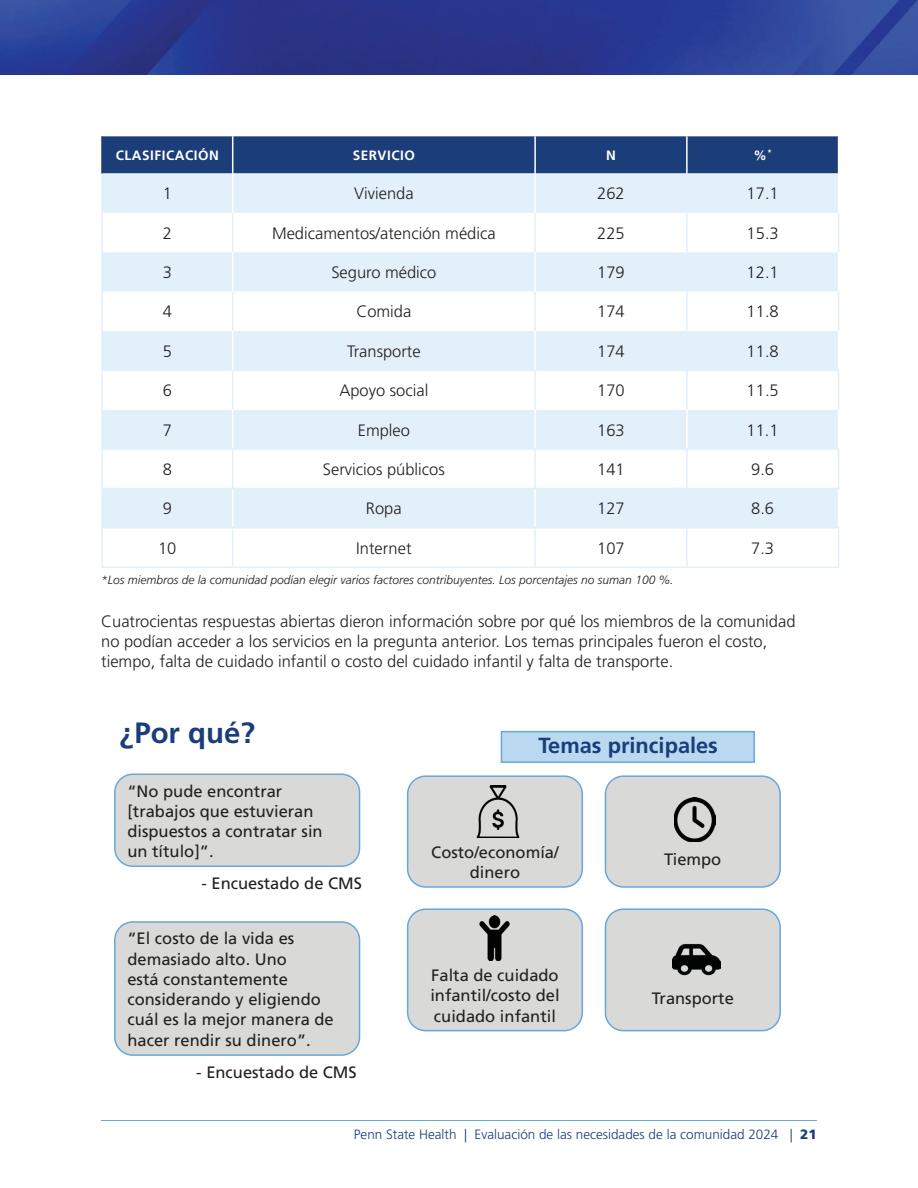
<style>
.page{position:relative;width:918px;height:1188px;background:#fff}
.page>*{position:absolute;margin:0;border:0;box-sizing:border-box;transform-origin:0 0}
.t1{font:700 29.4px "Frutiger LT Std";color:#1b3d7a}
.t2{font:700 21.75px "Frutiger LT Std";color:#1b3d7a}
.t3{font:300 16.5px/20.2px "Frutiger LT Std";color:#231f20}
.t4{font:16.5px/20.2px "Frutiger LT Std";color:#231f20}
.t5{font:300 13.5px "Frutiger LT Std";color:#1b3d7a}
.t6{font:700 13.5px "Frutiger LT Std";letter-spacing:.04em;color:#fff}
.t7{font:italic 300 12px "Frutiger LT Std";color:#231f20}
.s1{font-weight:900}
</style>
<div class="page">
<hr style="left:101px;top:1120px;width:716px;height:1px;background:#67a8db">
<img style="left:14px;top:0;width:904px;height:74px">
<img style="left:0;top:0;width:14px;height:74px">
<div style="left:103px;top:136px;width:735px;height:37px;background:#1b3d7a"></div>
<div style="left:103px;top:173px;width:735px;height:40px;background:#e2f0fa"></div>
<svg style="left:103px;top:213px;width:735px;height:353px"></svg>
<hr style="left:232px;top:136px;width:1px;height:37px;background:#fff">
<hr style="left:232px;top:213px;width:1px;height:39px;background:#e2f0fa">
<hr style="left:232px;top:292px;width:1px;height:39px;background:#e2f0fa">
<hr style="left:101px;top:173px;width:2px;height:40px;background:#e2f0fa">
<hr style="left:686px;top:173px;width:2px;height:40px;background:#e2f0fa">
<hr style="left:101px;top:213px;width:2px;height:39px;background:#e2f0fa">
<hr style="left:534px;top:213px;width:2px;height:39px;background:#e2f0fa">
<hr style="left:686px;top:213px;width:2px;height:39px;background:#e2f0fa">
<hr style="left:838px;top:213px;width:1px;height:39px;background:#e2f0fa">
<hr style="left:101px;top:252px;width:2px;height:40px;background:#e2f0fa">
<hr style="left:686px;top:252px;width:2px;height:40px;background:#e2f0fa">
<hr style="left:101px;top:292px;width:2px;height:39px;background:#e2f0fa">
<hr style="left:534px;top:292px;width:2px;height:39px;background:#e2f0fa">
<hr style="left:686px;top:292px;width:2px;height:39px;background:#e2f0fa">
<hr style="left:838px;top:292px;width:1px;height:39px;background:#e2f0fa">
<hr style="left:101px;top:331px;width:2px;height:39px;background:#e2f0fa">
<hr style="left:686px;top:331px;width:2px;height:39px;background:#e2f0fa">
<hr style="left:101px;top:370px;width:132px;height:1px;background:#e2f0fa">
<hr style="left:101px;top:371px;width:2px;height:39px;background:#e2f0fa">
<hr style="left:233px;top:370px;width:454px;height:1px;background:#e2f0fa">
<hr style="left:534px;top:371px;width:2px;height:39px;background:#e2f0fa">
<hr style="left:687px;top:370px;width:152px;height:1px;background:#e2f0fa">
<hr style="left:686px;top:371px;width:2px;height:39px;background:#e2f0fa">
<hr style="left:838px;top:371px;width:1px;height:39px;background:#e2f0fa">
<hr style="left:101px;top:450px;width:2px;height:38px;background:#e2f0fa">
<hr style="left:534px;top:450px;width:2px;height:38px;background:#e2f0fa">
<hr style="left:686px;top:450px;width:2px;height:38px;background:#e2f0fa">
<hr style="left:838px;top:450px;width:1px;height:38px;background:#e2f0fa">
<hr style="left:101px;top:488px;width:132px;height:1px;background:#e2f0fa">
<hr style="left:101px;top:489px;width:2px;height:38px;background:#e2f0fa">
<hr style="left:233px;top:488px;width:606px;height:1px;background:#e2f0fa">
<hr style="left:686px;top:489px;width:2px;height:38px;background:#e2f0fa">
<hr style="left:101px;top:527px;width:132px;height:2px;background:#e2f0fa">
<hr style="left:101px;top:529px;width:2px;height:37px;background:#e2f0fa">
<hr style="left:233px;top:527px;width:454px;height:2px;background:#e2f0fa">
<hr style="left:534px;top:529px;width:2px;height:37px;background:#e2f0fa">
<hr style="left:687px;top:527px;width:152px;height:2px;background:#e2f0fa">
<hr style="left:686px;top:529px;width:2px;height:37px;background:#e2f0fa">
<hr style="left:838px;top:529px;width:1px;height:37px;background:#e2f0fa">
<hr style="left:101px;top:566px;width:738px;height:2px;background:#e2f0fa">
<hr style="left:101px;top:136px;width:2px;height:37px;background:#1b3d7a">
<hr style="left:232px;top:371px;width:1px;height:39px;background:#e2f0fa">
<hr style="left:232px;top:450px;width:1px;height:38px;background:#e2f0fa">
<hr style="left:232px;top:529px;width:1px;height:37px;background:#e2f0fa">
<hr style="left:534px;top:410px;width:2px;height:38px;background:#fff">
<hr style="left:686px;top:410px;width:2px;height:38px;background:#fff">
<hr style="left:687px;top:448px;width:152px;height:2px;background:#e2f0fa">
<hr style="left:535px;top:448px;width:152px;height:2px;background:#e2f0fa">
<hr style="left:101px;top:410px;width:2px;height:38px;background:#e2f0fa">
<hr style="left:232px;top:410px;width:1px;height:38px;background:#fff">
<hr style="left:101px;top:448px;width:434px;height:2px;background:#e2f0fa">
<hr style="left:232px;top:173px;width:1px;height:40px;background:#fff">
<hr style="left:534px;top:173px;width:2px;height:40px;background:#fff">
<hr style="left:232px;top:252px;width:1px;height:40px;background:#fff">
<hr style="left:534px;top:252px;width:2px;height:40px;background:#fff">
<hr style="left:232px;top:331px;width:1px;height:39px;background:#fff">
<hr style="left:534px;top:331px;width:2px;height:39px;background:#fff">
<hr style="left:232px;top:489px;width:1px;height:38px;background:#fff">
<hr style="left:534px;top:489px;width:2px;height:38px;background:#fff">
<hr style="left:534px;top:136px;width:2px;height:37px;background:#fff">
<hr style="left:686px;top:136px;width:2px;height:37px;background:#fff">
<div style="left:115px;top:774px;width:245px;height:92px;background:#d9d9d8;border-radius:18px"></div>
<div style="left:114px;top:774px;width:246px;height:93px;border:2px solid #67a8db;border-radius:18px"></div>
<div style="left:115px;top:922px;width:245px;height:133px;background:#d9d9d8;border-radius:18px"></div>
<div style="left:114px;top:921px;width:246px;height:135px;border:2px solid #67a8db;border-radius:18px"></div>
<div style="left:501px;top:732px;width:253px;height:30px;background:#bad9f1"></div>
<div style="left:501px;top:731px;width:254px;height:32px;border:2px solid #67a8db"></div>
<div style="left:408px;top:776px;width:174px;height:111px;background:#d9d9d8;border-radius:18px"></div>
<div style="left:407px;top:775px;width:176px;height:113px;border:2px solid #67a8db;border-radius:18px"></div>
<div style="left:605px;top:776px;width:175px;height:111px;background:#d9d9d8;border-radius:18px"></div>
<div style="left:605px;top:775px;width:176px;height:113px;border:2px solid #67a8db;border-radius:18px"></div>
<div style="left:408px;top:909px;width:174px;height:122px;background:#d9d9d8;border-radius:18px"></div>
<div style="left:407px;top:908px;width:176px;height:123px;border:2px solid #67a8db;border-radius:18px"></div>
<div style="left:605px;top:909px;width:175px;height:122px;background:#d9d9d8;border-radius:18px"></div>
<div style="left:605px;top:908px;width:176px;height:123px;border:2px solid #67a8db;border-radius:18px"></div>
<img style="left:476px;top:786px;width:44px;height:52px">
<img style="left:674px;top:798px;width:41px;height:44px">
<img style="left:479px;top:916px;width:31px;height:44px">
<img style="left:673px;top:944px;width:47px;height:32px">
<p class="t6" style="left:116px;top:150px;width:105px">CLASIFICACIÓN</p>
<p class="t6" style="left:353px;top:150px;width:64px">SERVICIO</p>
<p class="t6" style="left:606px;top:150px;width:11px">N</p>
<p class="t6" style="left:754px;top:150px;width:20px">%<sup>*</sup></p>
<p class="t3" style="left:163px;top:184px;width:11px">1</p>
<p class="t3" style="left:354px;top:184px;width:61px">Vivienda</p>
<p class="t3" style="left:597px;top:184px;width:29px">262</p>
<p class="t3" style="left:747px;top:184px;width:34px">17.1</p>
<p class="t3" style="left:163px;top:224px;width:11px">2</p>
<p class="t3" style="left:272px;top:224px;width:225px">Medicamentos/atención médica</p>
<p class="t3" style="left:597px;top:224px;width:29px">225</p>
<p class="t3" style="left:747px;top:224px;width:34px">15.3</p>
<p class="t3" style="left:163px;top:263px;width:11px">3</p>
<p class="t3" style="left:331px;top:263px;width:107px">Seguro médico</p>
<p class="t3" style="left:597px;top:263px;width:29px">179</p>
<p class="t3" style="left:747px;top:263px;width:34px">12.1</p>
<p class="t3" style="left:163px;top:302px;width:11px">4</p>
<p class="t3" style="left:356px;top:302px;width:57px">Comida</p>
<p class="t3" style="left:597px;top:302px;width:29px">174</p>
<p class="t3" style="left:747px;top:302px;width:34px">11.8</p>
<p class="t3" style="left:163px;top:342px;width:11px">5</p>
<p class="t3" style="left:347px;top:342px;width:75px">Transporte</p>
<p class="t3" style="left:597px;top:342px;width:29px">174</p>
<p class="t3" style="left:747px;top:342px;width:34px">11.8</p>
<p class="t3" style="left:163px;top:381px;width:11px">6</p>
<p class="t3" style="left:339px;top:381px;width:90px">Apoyo social</p>
<p class="t3" style="left:597px;top:381px;width:29px">170</p>
<p class="t3" style="left:747px;top:381px;width:34px">11.5</p>
<p class="t3" style="left:163px;top:421px;width:11px">7</p>
<p class="t3" style="left:358px;top:421px;width:54px">Empleo</p>
<p class="t3" style="left:597px;top:421px;width:29px">163</p>
<p class="t3" style="left:747px;top:421px;width:34px">11.1</p>
<p class="t3" style="left:163px;top:460px;width:11px">8</p>
<p class="t3" style="left:323px;top:460px;width:123px">Servicios públicos</p>
<p class="t3" style="left:597px;top:460px;width:29px">141</p>
<p class="t3" style="left:751px;top:460px;width:24px">9.6</p>
<p class="t3" style="left:163px;top:499px;width:11px">9</p>
<p class="t3" style="left:366px;top:499px;width:37px">Ropa</p>
<p class="t3" style="left:597px;top:499px;width:29px">127</p>
<p class="t3" style="left:751px;top:499px;width:24px">8.6</p>
<p class="t3" style="left:158px;top:539px;width:20px">10</p>
<p class="t3" style="left:356px;top:539px;width:57px">Internet</p>
<p class="t3" style="left:597px;top:539px;width:29px">107</p>
<p class="t3" style="left:751px;top:539px;width:24px">7.3</p>
<p class="t7" style="left:101px;top:575px;width:574px">*Los miembros de la comunidad podían elegir varios factores contribuyentes. Los porcentajes no suman 100 %.</p>
<p class="t3" style="left:101px;top:612px;width:696px">Cuatrocientas respuestas abiertas dieron información sobre por qué los miembros de la comunidad no podían acceder a los servicios en la pregunta anterior. Los temas principales fueron el costo, tiempo, falta de cuidado infantil o costo del cuidado infantil y falta de transporte.</p>
<h1 class="t1" style="left:120px;top:721px;width:137px">¿Por qué?</h1>
<p class="t4" style="left:127px;top:781px;width:197px">“No pude encontrar [trabajos que estuvieran dispuestos a contratar sin un título]”.</p>
<p class="t4" style="left:202px;top:874px;width:162px">- Encuestado de CMS</p>
<p class="t4" style="left:127px;top:929px;width:208px">“El costo de la vida es demasiado alto. Uno<br>está constantemente considerando y eligiendo cuál es la mejor manera de hacer rendir su dinero”.</p>
<p class="t4" style="left:196px;top:1063px;width:162px">- Encuestado de CMS</p>
<h2 class="t2" style="left:539px;top:736px;width:181px">Temas principales</h2>
<p class="t4" style="left:431px;top:843px;width:129px;text-align:center">Costo/economía/ dinero</p>
<p class="t4" style="left:664px;top:850px;width:59px">Tiempo</p>
<p class="t4" style="left:430px;top:966px;width:131px;text-align:justify">Falta de cuidado infantil/costo del cuidado infantil</p>
<p class="t4" style="left:652px;top:989px;width:84px">Transporte</p>
<p class="t5" style="left:354px;top:1129px;width:464px">Penn State Health | Evaluación de las necesidades de la comunidad 2024 | <span class="s1">21</span></p>
</div>
